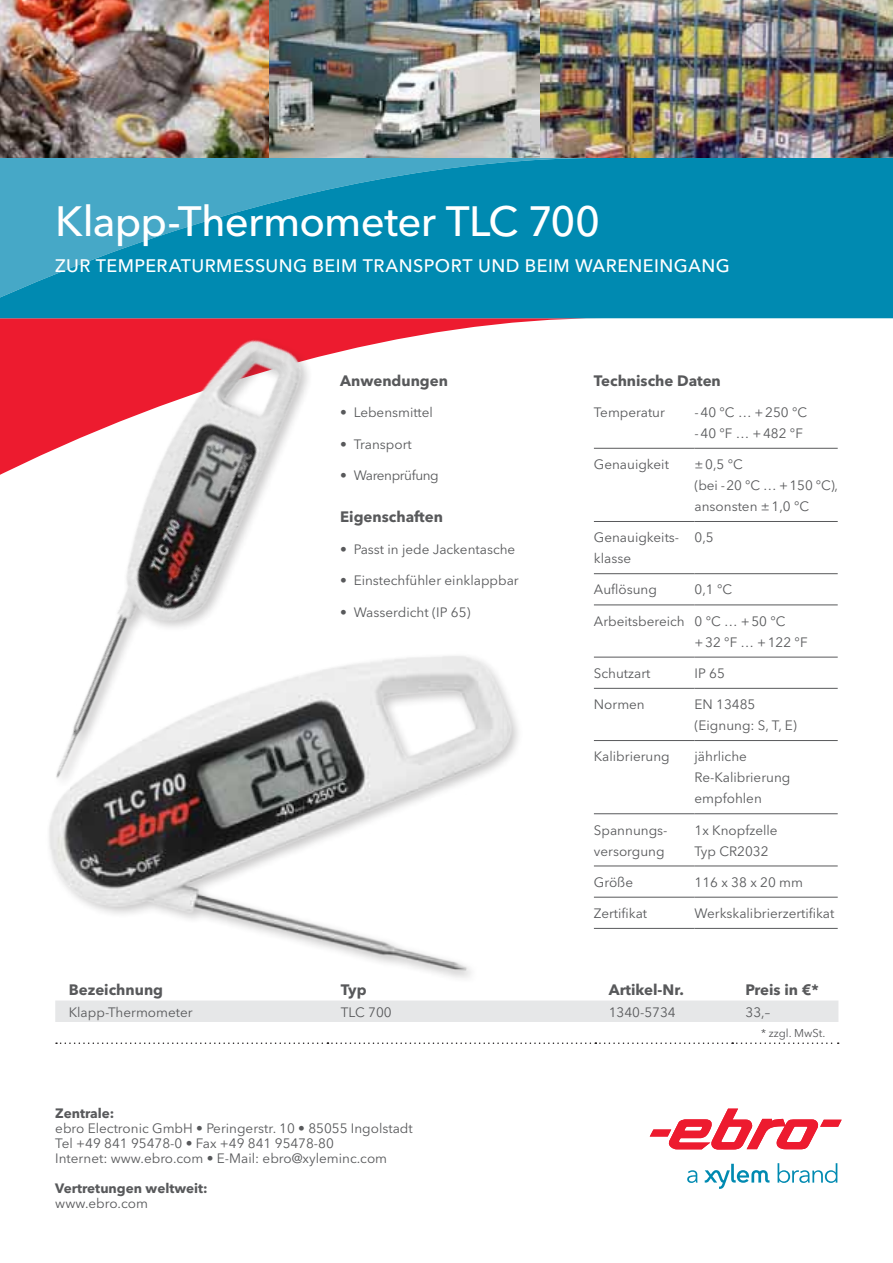
<style>
.page{position:relative;width:893px;height:1263px;background:#fff}
.page>*{position:absolute;margin:0;border:0;box-sizing:border-box;transform-origin:0 0}
.t1{font:500 42px "Avenir Next LT Pro";letter-spacing:-.02em;color:#fff}
.t2{font:500 18px "Avenir Next LT Pro";letter-spacing:.025em;color:#fff}
.t3{font:700 15px "Avenir Next LT Pro";color:#58595b}
.t4{font:13.5px/21px "Avenir Next LT Pro";color:#58595b}
.t5{font:700 13.5px "Avenir Next LT Pro";color:#58595b}
.t6{font:13.5px "Avenir Next LT Pro";letter-spacing:-.03em;color:#58595b}
.t7{font:11.25px "Avenir Next LT Pro";color:#58595b}
</style>
<div class="page">
<svg style="left:456px;top:318px;width:148px;height:131px"></svg>
<svg style="left:0;top:158px;width:893px;height:160px;background:#0f90b5"></svg>
<svg style="left:705px;top:1164px;width:64px;height:25px"></svg>
<svg style="left:687px;top:1170px;width:10px;height:13px"></svg>
<svg style="left:778px;top:1163px;width:59px;height:20px"></svg>
<svg style="left:650px;top:1108px;width:192px;height:41px"></svg>
<img style="left:0;top:290px;width:456px;height:332px">
<img style="left:49px;top:622px;width:470px;height:356px">
<img style="left:0;top:0;width:269px;height:158px">
<img style="left:269px;top:0;width:271px;height:158px">
<img style="left:540px;top:0;width:353px;height:158px">
<hr style="left:594px;top:448px;width:100px;height:1px;background:#58595b">
<hr style="left:694px;top:448px;width:144px;height:1px;background:#58595b">
<hr style="left:594px;top:521px;width:100px;height:1px;background:#58595b">
<hr style="left:694px;top:521px;width:144px;height:1px;background:#58595b">
<hr style="left:594px;top:573px;width:100px;height:1px;background:#58595b">
<hr style="left:694px;top:573px;width:144px;height:1px;background:#58595b">
<hr style="left:594px;top:604px;width:100px;height:1px;background:#58595b">
<hr style="left:694px;top:604px;width:144px;height:1px;background:#58595b">
<hr style="left:594px;top:657px;width:100px;height:1px;background:#58595b">
<hr style="left:694px;top:657px;width:144px;height:1px;background:#58595b">
<hr style="left:594px;top:688px;width:100px;height:1px;background:#58595b">
<hr style="left:694px;top:688px;width:144px;height:1px;background:#58595b">
<hr style="left:594px;top:740px;width:100px;height:1px;background:#58595b">
<hr style="left:694px;top:740px;width:144px;height:1px;background:#58595b">
<hr style="left:594px;top:813px;width:100px;height:1px;background:#58595b">
<hr style="left:694px;top:813px;width:144px;height:1px;background:#58595b">
<hr style="left:594px;top:865px;width:100px;height:1px;background:#58595b">
<hr style="left:694px;top:865px;width:144px;height:1px;background:#58595b">
<hr style="left:594px;top:897px;width:100px;height:1px;background:#58595b">
<hr style="left:694px;top:897px;width:144px;height:1px;background:#58595b">
<hr style="left:594px;top:928px;width:100px;height:1px;background:#58595b">
<hr style="left:694px;top:928px;width:144px;height:1px;background:#58595b">
<div style="left:55px;top:1000px;width:783px;height:22px;background:#e6e7e8"></div>
<svg style="left:56px;top:1042px;width:783px;height:2px"></svg>
<h1 class="t1" style="left:55px;top:196px;width:546px">KLAPP-THERMOMETER TLC 700</h1>
<h2 class="t2" style="left:55px;top:255px;width:676px">ZUR TEMPERATURMESSUNG BEIM TRANSPORT UND BEIM WARENEINGANG</h2>
<p class="t3" style="left:340px;top:371px;width:109px">Anwendungen</p>
<p class="t4" style="left:340px;top:402px;width:94px">• Lebensmittel</p>
<p class="t4" style="left:340px;top:433px;width:73px">• Transport</p>
<p class="t6" style="left:340px;top:467px;width:100px">• Warenprüfung</p>
<p class="t3" style="left:340px;top:508px;width:104px">Eigenschaften</p>
<p class="t4" style="left:340px;top:538px;width:177px">• Passt in jede Jackentasche</p>
<p class="t4" style="left:340px;top:570px;width:180px">• Einstechfühler einklappbar</p>
<p class="t4" style="left:340px;top:601px;width:132px">• Wasserdicht (IP 65)</p>
<p class="t3" style="left:594px;top:371px;width:128px">Technische Daten</p>
<p class="t4" style="left:594px;top:402px;width:73px">Temperatur</p>
<p class="t4" style="left:694px;top:402px;width:114px">-40 °C … +250 °C -40 °F … +482 °F</p>
<p class="t4" style="left:594px;top:454px;width:77px">Genauigkeit</p>
<p class="t4" style="left:694px;top:454px;width:145px">±0,5 °C<br>(bei -20 °C … +150 °C), ansonsten ±1,0 °C</p>
<p class="t4" style="left:594px;top:527px;width:86px">Genauigkeits&shy;klasse</p>
<p class="t4" style="left:694px;top:527px;width:21px">0,5</p>
<p class="t4" style="left:594px;top:579px;width:65px">Auflösung</p>
<p class="t4" style="left:694px;top:579px;width:39px">0,1 °C</p>
<p class="t4" style="left:694px;top:610px;width:115px;text-indent:-101px">Arbeitsbereich 0 °C … +50 °C +32 °F … +122 °F</p>
<p class="t4" style="left:594px;top:663px;width:58px">Schutzart</p>
<p class="t4" style="left:694px;top:663px;width:32px">IP 65</p>
<p class="t4" style="left:594px;top:694px;width:52px">Normen</p>
<p class="t4" style="left:694px;top:694px;width:104px">EN 13485 (Eignung: S, T, E)</p>
<p class="t4" style="left:594px;top:746px;width:77px">Kalibrierung</p>
<p class="t4" style="left:694px;top:746px;width:97px">jährliche<br>Re-Kalibrierung empfohlen</p>
<p class="t4" style="left:594px;top:819px;width:74px">Spannungs&shy;versorgung</p>
<p class="t4" style="left:694px;top:819px;width:85px">1x Knopfzelle<br>Typ CR2032</p>
<p class="t4" style="left:594px;top:871px;width:41px">Größe</p>
<p class="t4" style="left:694px;top:871px;width:110px">116 x 38 x 20 mm</p>
<p class="t4" style="left:594px;top:903px;width:55px">Zertifikat</p>
<p class="t4" style="left:694px;top:903px;width:141px">Werkskalibrierzertifikat</p>
<p class="t3" style="left:69px;top:980px;width:96px">Bezeichnung</p>
<p class="t3" style="left:341px;top:980px;width:27px">Typ</p>
<p class="t3" style="left:609px;top:980px;width:77px">Artikel-Nr.</p>
<p class="t3" style="left:746px;top:980px;width:75px">Preis in €*</p>
<p class="t4" style="left:69px;top:1001px;width:125px">Klapp-Thermometer</p>
<p class="t4" style="left:341px;top:1001px;width:52px">TLC 700</p>
<p class="t4" style="left:609px;top:1001px;width:68px">1340-5734</p>
<p class="t4" style="left:746px;top:1001px;width:26px">33,–</p>
<p class="t7" style="left:761px;top:1026px;width:66px">* zzgl. MwSt.</p>
<p class="t5" style="left:55px;top:1105px;width:61px">Zentrale:</p>
<p class="t4" style="left:55px;top:1120px;width:359px;line-height:15px">ebro Electronic GmbH • Peringerstr. 10 • 85055 Ingolstadt<br>Tel +49 841 95478-0 • Fax +49 841 95478-80<br>Internet: www.ebro.com • E-Mail: ebro@xyleminc.com</p>
<p class="t5" style="left:55px;top:1180px;width:154px">Vertretungen weltweit:</p>
<p class="t4" style="left:55px;top:1192px;width:94px">www.ebro.com</p>
</div>
